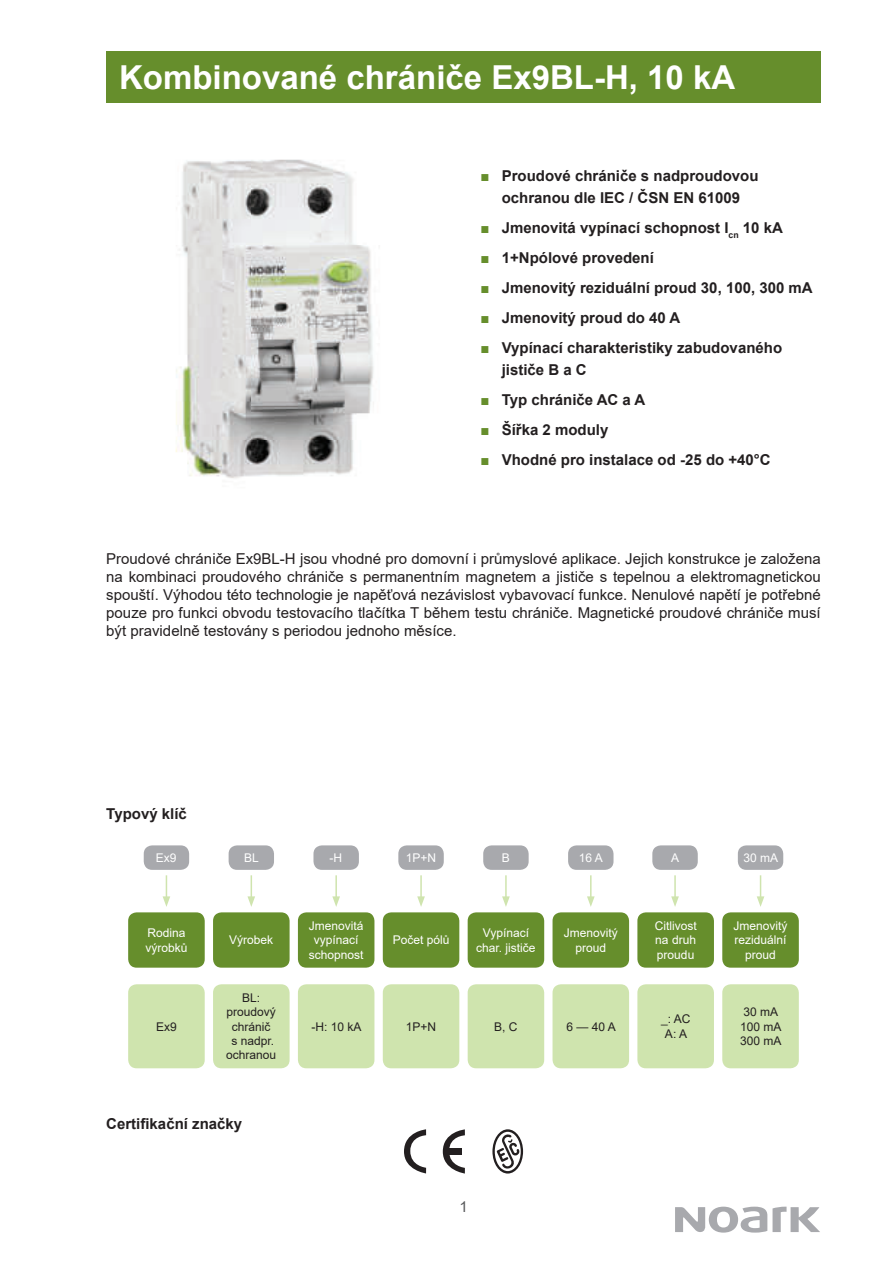
<style>
.page{position:relative;width:893px;height:1263px;background:#fff}
.page>*{position:absolute;margin:0;border:0;box-sizing:border-box;transform-origin:0 0}
.t1{font:700 33px "Arial";color:#fff}
.t2{font:15px/18px "Arial";color:#231f20;text-align:justify}
.t3{font:700 15px/21.6px "Arial";color:#231f20;text-align:center}
.t4{font:15px "Arial";color:#57585a}
.t5{font:12px/14.4px "Arial";color:#fff;text-align:center}
.t6{font:12px/14.4px "Arial";color:#231f20;text-align:center}
.s1{color:#668e2c}
</style>
<div class="page">
<svg style="left:675px;top:1206px;width:145px;height:26px"></svg>
<div style="left:106px;top:51px;width:715px;height:51px;background:#668e2c"></div>
<img style="left:175px;top:159px;width:199px;height:320px">
<div style="left:144px;top:845px;width:45px;height:25px;background:#a8a9ad;border-radius:9px"></div>
<div style="left:128px;top:912px;width:77px;height:56px;background:#668e2c;border-radius:9px"></div>
<div style="left:128px;top:984px;width:77px;height:84px;background:#cfe4ae;border-radius:9px"></div>
<div style="left:229px;top:845px;width:45px;height:25px;background:#a8a9ad;border-radius:9px"></div>
<div style="left:213px;top:912px;width:77px;height:56px;background:#668e2c;border-radius:9px"></div>
<div style="left:213px;top:984px;width:77px;height:84px;background:#cfe4ae;border-radius:9px"></div>
<div style="left:313px;top:845px;width:46px;height:25px;background:#a8a9ad;border-radius:9px"></div>
<div style="left:298px;top:912px;width:76px;height:56px;background:#668e2c;border-radius:9px"></div>
<div style="left:298px;top:984px;width:76px;height:84px;background:#cfe4ae;border-radius:9px"></div>
<div style="left:398px;top:845px;width:46px;height:25px;background:#a8a9ad;border-radius:9px"></div>
<div style="left:383px;top:912px;width:76px;height:56px;background:#668e2c;border-radius:9px"></div>
<div style="left:383px;top:984px;width:76px;height:84px;background:#cfe4ae;border-radius:9px"></div>
<div style="left:568px;top:845px;width:45px;height:25px;background:#a8a9ad;border-radius:9px"></div>
<div style="left:552px;top:912px;width:77px;height:56px;background:#668e2c;border-radius:9px"></div>
<div style="left:552px;top:984px;width:77px;height:84px;background:#cfe4ae;border-radius:9px"></div>
<div style="left:652px;top:845px;width:46px;height:25px;background:#a8a9ad;border-radius:9px"></div>
<div style="left:637px;top:912px;width:77px;height:56px;background:#668e2c;border-radius:9px"></div>
<div style="left:637px;top:984px;width:77px;height:84px;background:#cfe4ae;border-radius:9px"></div>
<svg style="left:163px;top:875px;width:7px;height:32px"></svg>
<svg style="left:247px;top:875px;width:8px;height:32px"></svg>
<hr style="left:335px;top:875px;width:2px;height:24px;background:#cfe4ae">
<svg style="left:332px;top:896px;width:8px;height:11px"></svg>
<hr style="left:420px;top:875px;width:2px;height:24px;background:#cfe4ae">
<svg style="left:417px;top:896px;width:8px;height:11px"></svg>
<hr style="left:590px;top:875px;width:2px;height:24px;background:#cfe4ae">
<svg style="left:587px;top:896px;width:8px;height:11px"></svg>
<hr style="left:674px;top:875px;width:2px;height:24px;background:#cfe4ae">
<svg style="left:671px;top:896px;width:8px;height:11px"></svg>
<div style="left:483px;top:845px;width:46px;height:25px;background:#a8a9ad;border-radius:9px"></div>
<div style="left:468px;top:912px;width:76px;height:56px;background:#668e2c;border-radius:9px"></div>
<div style="left:468px;top:984px;width:76px;height:84px;background:#cfe4ae;border-radius:9px"></div>
<hr style="left:505px;top:875px;width:2px;height:24px;background:#cfe4ae">
<svg style="left:502px;top:896px;width:8px;height:11px"></svg>
<div style="left:738px;top:845px;width:45px;height:25px;background:#a8a9ad;border-radius:9px"></div>
<div style="left:722px;top:912px;width:77px;height:56px;background:#668e2c;border-radius:9px"></div>
<div style="left:722px;top:984px;width:77px;height:84px;background:#cfe4ae;border-radius:9px"></div>
<svg style="left:757px;top:875px;width:7px;height:32px"></svg>
<svg style="left:492px;top:1129px;width:31px;height:44px"></svg>
<svg style="left:404px;top:1129px;width:22px;height:44px"></svg>
<svg style="left:443px;top:1129px;width:22px;height:44px"></svg>
<div style="left:447px;top:1148px;width:15px;height:6px;background:#231f20"></div>
<h1 class="t1" style="left:119px;top:54px;width:618px">Kombinované chrániče Ex9BL-H, 10 kA</h1>
<p class="t3" style="left:480px;top:165px;width:279px"><span class="s1">■</span> Proudové chrániče s nadproudovou ochranou dle IEC / ČSN EN 61009</p>
<p class="t3" style="left:480px;top:217px;width:304px"><span class="s1">■</span> Jmenovitá vypínací schopnost I<sub>cn</sub> 10 kA</p>
<p class="t3" style="left:480px;top:247px;width:175px"><span class="s1">■</span> 1+Npólové provedení</p>
<p class="t3" style="left:480px;top:277px;width:334px"><span class="s1">■</span> Jmenovitý reziduální proud 30, 100, 300 mA</p>
<p class="t3" style="left:480px;top:307px;width:201px"><span class="s1">■</span> Jmenovitý proud do 40 A</p>
<p class="t3" style="left:502px;top:337px;width:282px;text-align:left;text-indent:-21px"><span class="s1">■</span> Vypínací charakteristiky zabudovaného jističe B a C</p>
<p class="t3" style="left:480px;top:389px;width:166px"><span class="s1">■</span> Typ chrániče AC a A</p>
<p class="t3" style="left:480px;top:419px;width:129px"><span class="s1">■</span> Šířka 2 moduly</p>
<p class="t3" style="left:480px;top:449px;width:292px"><span class="s1">■</span> Vhodné pro instalace od -25 do +40°C</p>
<p class="t2" style="left:106px;top:549px;width:716px">Proudové chrániče Ex9BL-H jsou vhodné pro domovní i průmyslové aplikace. Jejich konstrukce je založena na kombinaci proudového chrániče s permanentním magnetem a jističe s tepelnou a elektromagnetickou spouští. Výhodou této technologie je napěťová nezávislost vybavovací funkce. Nenulové napětí je potřebné pouze pro funkci obvodu testovacího tlačítka T během testu chrániče. Magnetické proudové chrániče musí být pravidelně testovány s periodou jednoho měsíce.</p>
<p class="t3" style="left:106px;top:803px;width:82px">Typový klíč</p>
<p class="t5" style="left:156px;top:850px;width:22px">Ex9</p>
<p class="t5" style="left:145px;top:926px;width:44px;text-align:left">Rodina výrobků</p>
<p class="t6" style="left:156px;top:1019px;width:22px">Ex9</p>
<p class="t5" style="left:244px;top:850px;width:16px">BL</p>
<p class="t5" style="left:229px;top:933px;width:46px">Výrobek</p>
<p class="t6" style="left:226px;top:990px;width:52px">BL: proudový chránič<br>s nadpr. ochranou</p>
<p class="t3" style="left:106px;top:1113px;width:137px">Certifikační značky</p>
<p class="t5" style="left:330px;top:850px;width:14px">-H</p>
<p class="t5" style="left:309px;top:918px;width:56px">Jmenovitá vypínací schopnost</p>
<p class="t6" style="left:311px;top:1019px;width:52px">-H: 10 kA</p>
<p class="t5" style="left:406px;top:850px;width:32px">1P+N</p>
<p class="t5" style="left:393px;top:933px;width:58px">Počet pólů</p>
<p class="t6" style="left:406px;top:1019px;width:32px">1P+N</p>
<p class="t5" style="left:502px;top:850px;width:10px">B</p>
<p class="t5" style="left:476px;top:926px;width:61px">Vypínací char. jističe</p>
<p class="t6" style="left:494px;top:1019px;width:25px">B, C</p>
<p class="t5" style="left:579px;top:850px;width:26px">16 A</p>
<p class="t5" style="left:564px;top:926px;width:56px">Jmenovitý proud</p>
<p class="t6" style="left:566px;top:1019px;width:51px">6 — 40 A</p>
<p class="t4" style="left:459px;top:1198px;width:10px">1</p>
<p class="t5" style="left:671px;top:850px;width:10px">A</p>
<p class="t5" style="left:655px;top:918px;width:44px;text-align:justify">Citlivost na druh proudu</p>
<p class="t6" style="left:661px;top:1012px;width:31px">_: AC<br>A: A</p>
<p class="t5" style="left:743px;top:850px;width:36px">30 mA</p>
<p class="t5" style="left:733px;top:918px;width:56px">Jmenovitý reziduální proud</p>
<p class="t6" style="left:740px;top:1005px;width:43px;text-align:left">30 mA<br>100 mA<br>300 mA</p>
</div>
